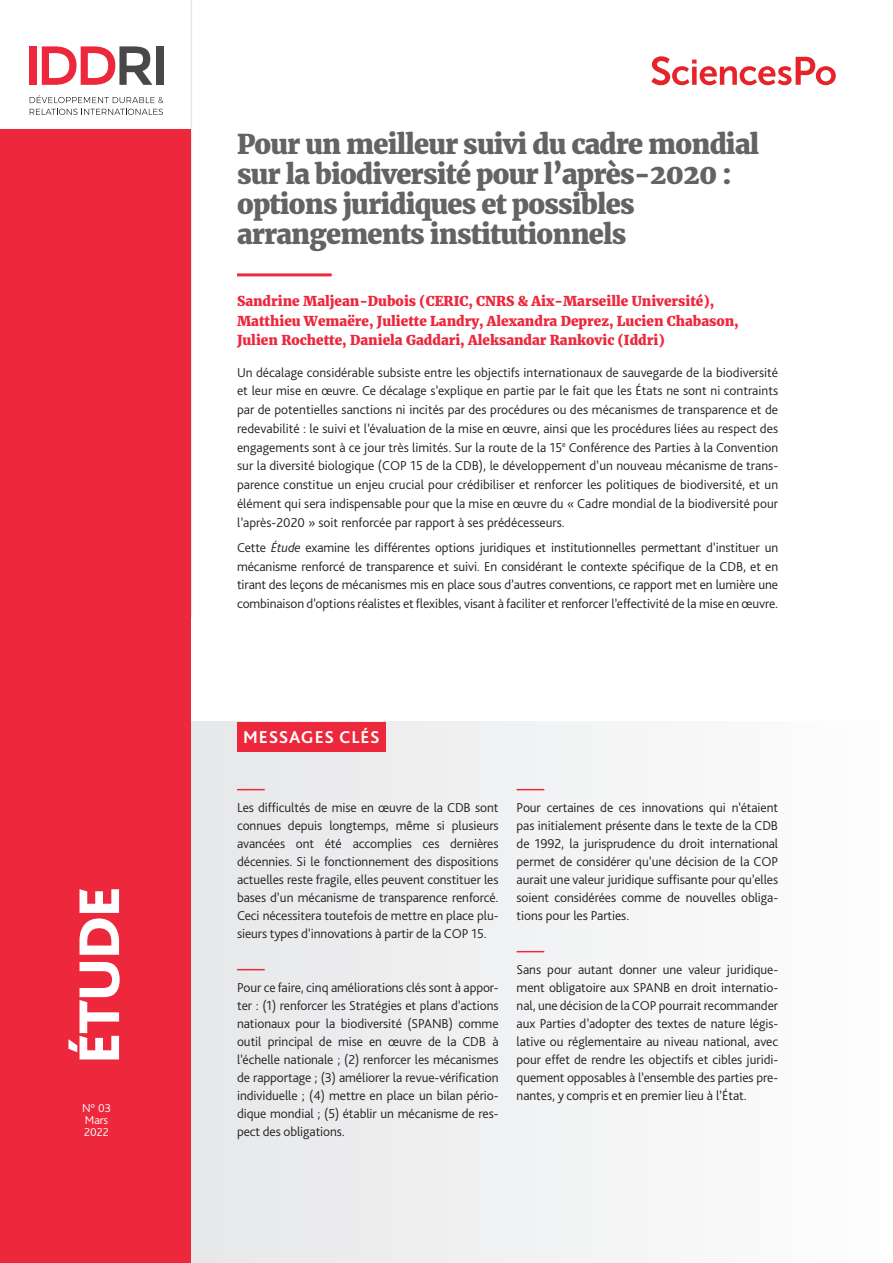
<style>
.page{position:relative;width:893px;height:1263px;background:#fff}
.page>*{position:absolute;margin:0;border:0;box-sizing:border-box;transform-origin:0 0}
.TITRE_VERTICAL{font:800 60px "Bliss Pro";letter-spacing:-.025em;color:#fff}
.TItre_publication_18{font:900 27px/30px "Merriweather";letter-spacing:-.03em;color:#636366}
.T_Cartouche{font:700 18px "Bliss Pro";letter-spacing:.04em;color:#fff}
.texte_clé_FR{font:300 13.5px/18px "Bliss Pro";letter-spacing:-.005em;color:#231f20;text-align:justify}
.chapôFR{font:300 13.5px/18.8px "Bliss Pro";letter-spacing:-.01em;color:#231f20;text-align:justify}
.auteur_s__UNE{font:900 13.5px/19.5px "Merriweather";color:#ed283c}
.N_PUBLI{font:300 12px/12px "Bliss Pro";color:#fff}
.s1{font-style:italic}
</style>
<div class="page">
<div style="left:191px;top:722px;width:702px;height:541px;background:#f2f3f4"></div>
<svg style="left:651px;top:56px;width:185px;height:29px"></svg>
<div style="left:237px;top:722px;width:149px;height:29px;background:#ed283c"></div>
<hr style="left:191px;top:0;width:1px;height:617px;background:#e6e7e9">
<div style="left:0;top:129px;width:191px;height:1134px;background:#ed283c"></div>
<svg style="left:237px;top:789px;width:28px;height:1px"></svg>
<svg style="left:237px;top:969px;width:28px;height:1px"></svg>
<svg style="left:517px;top:789px;width:27px;height:1px"></svg>
<svg style="left:517px;top:951px;width:27px;height:1px"></svg>
<div style="left:30px;top:46px;width:7px;height:39px;background:#ed283c"></div>
<svg style="left:42px;top:46px;width:110px;height:39px"></svg>
<div style="left:156px;top:46px;width:7px;height:39px;background:#4a4749"></div>
<svg style="left:30px;top:95px;width:133px;height:8px"></svg>
<svg style="left:30px;top:109px;width:133px;height:6px"></svg>
<hr style="left:237px;top:273px;width:95px;height:3px;background:#ed283c">
<p class="TITRE_VERTICAL" style="left:62px;top:1064px;width:180px;rotate:-90deg">ÉTUDE</p>
<p class="N_PUBLI" style="left:82px;top:1102px;width:30px">N° 03<br>Mars<br>2022</p>
<p class="TItre_publication_18" style="left:237px;top:129px;width:524px">Pour un meilleur suivi du cadre mondial sur la biodiversité pour l’après-2020 : options juridiques et possibles arrangements institutionnels</p>
<p class="auteur_s__UNE" style="left:237px;top:291px;width:503px">Sandrine Maljean-Dubois (CERIC, CNRS &amp; Aix-Marseille Université),<br>Matthieu Wemaëre, Juliette Landry, Alexandra Deprez, Lucien Chabason,<br>Julien Rochette, Daniela Gaddari, Aleksandar Rankovic (Iddri)</p>
<p class="chapôFR" style="left:237px;top:363px;width:543px">Un décalage considérable subsiste entre les objectifs internationaux de sauvegarde de la biodiversité et leur mise en œuvre. Ce décalage s’explique en partie par le fait que les États ne sont ni contraints par de potentielles sanctions ni incités par des procédures ou des mécanismes de transparence et de redevabilité : le suivi et l’évaluation de la mise en œuvre, ainsi que les procédures liées au respect des engagements sont à ce jour très limités. Sur la route de la 15<sup>e</sup> Conférence des Parties à la Convention sur la diversité biologique (COP 15 de la CDB), le développement d’un nouveau mécanisme de trans&shy;parence constitue un enjeu crucial pour crédibiliser et renforcer les politiques de biodiversité, et un élément qui sera indispensable pour que la mise en œuvre du « Cadre mondial de la biodiversité pour l’après-2020 » soit renforcée par rapport à ses prédécesseurs.</p>
<p class="chapôFR" style="left:237px;top:538px;width:543px">Cette <span class="s1">Étude</span> examine les différentes options juridiques et institutionnelles permettant d’instituer un mécanisme renforcé de transparence et suivi. En considérant le contexte spécifique de la CDB, et en tirant des leçons de mécanismes mis en place sous d’autres conventions, ce rapport met en lumière une combinaison d’options réalistes et flexibles, visant à faciliter et renforcer l’effectivité de la mise en œuvre.</p>
<p class="T_Cartouche" style="left:243px;top:726px;width:138px">MESSAGES CLÉS</p>
<p class="texte_clé_FR" style="left:237px;top:798px;width:263px">Les difficultés de mise en œuvre de la CDB sont connues depuis longtemps, même si plusieurs avancées ont été accomplies ces dernières décennies. Si le fonctionnement des dispositions actuelles reste fragile, elles peuvent constituer les bases d’un mécanisme de transparence renforcé.<br>Ceci nécessitera toutefois de mettre en place plu&shy;sieurs types d’innovations à partir de la COP 15.</p>
<p class="texte_clé_FR" style="left:237px;top:978px;width:263px">Pour ce faire, cinq améliorations clés sont à appor&shy;ter : (1) renforcer les Stratégies et plans d’actions nationaux pour la biodiversité (SPANB) comme outil principal de mise en œuvre de la CDB à l’échelle nationale ; (2) renforcer les mécanismes de rapportage ; (3) améliorer la revue-vérification individuelle ; (4) mettre en place un bilan pério&shy;dique mondial ; (5) établir un mécanisme de res&shy;pect des obligations.</p>
<p class="texte_clé_FR" style="left:517px;top:798px;width:263px">Pour certaines de ces innovations qui n’étaient pas initialement présente dans le texte de la CDB de 1992, la jurisprudence du droit international permet de considérer qu’une décision de la COP aurait une valeur juridique suffisante pour qu’elles soient considérées comme de nouvelles obliga&shy;tions pour les Parties.</p>
<p class="texte_clé_FR" style="left:517px;top:960px;width:263px">Sans pour autant donner une valeur juridique&shy;ment obligatoire aux SPANB en droit internatio&shy;nal, une décision de la COP pourrait recommander aux Parties d’adopter des textes de nature légis&shy;lative ou réglementaire au niveau national, avec pour effet de rendre les objectifs et cibles juridi&shy;quement opposables à l’ensemble des parties pre&shy;nantes, y compris et en premier lieu à l’État.</p>
</div>
